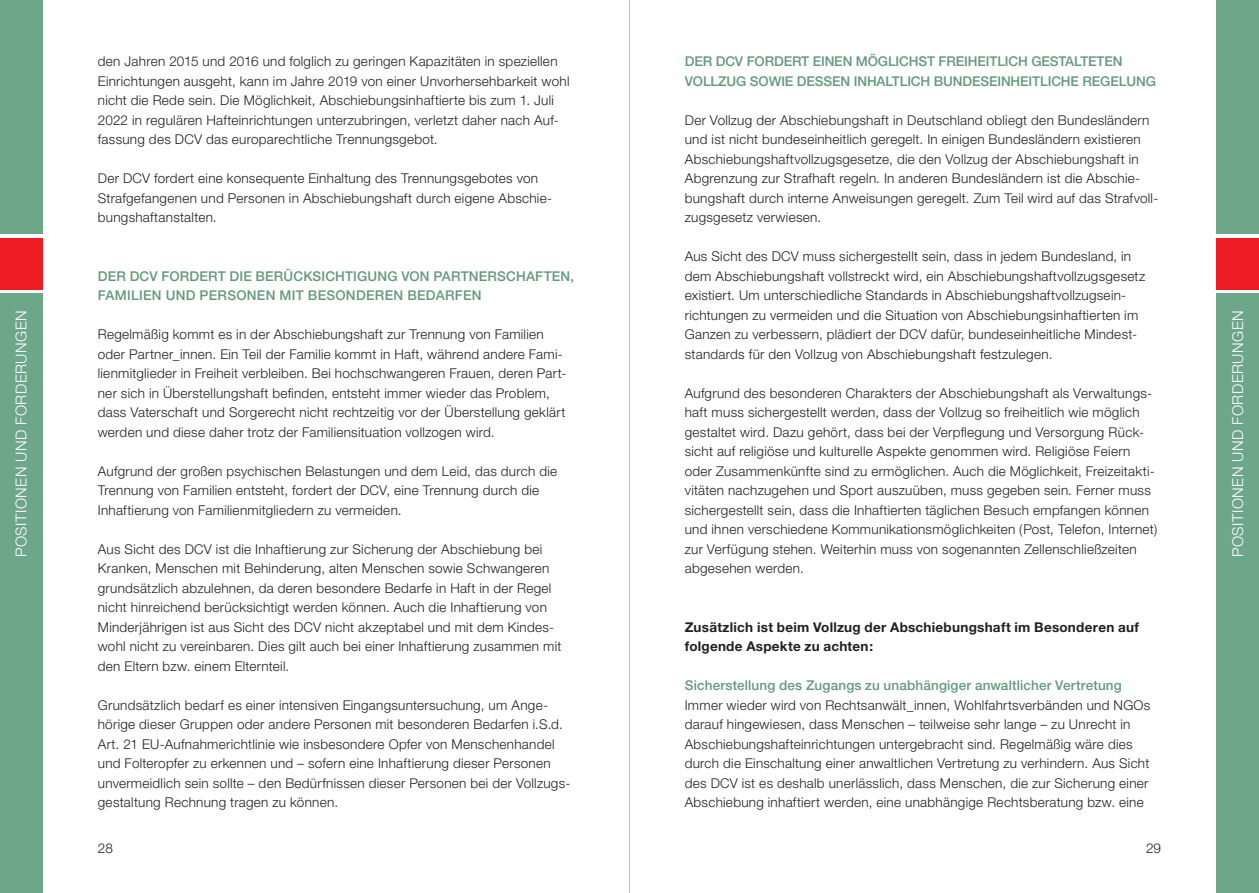
<style>
.page{position:relative;width:1259px;height:893px;background:#fff}
.page>*{position:absolute;margin:0;border:0;box-sizing:border-box;transform-origin:0 0}
.t1{font:300 15px "Helvetica Neue";letter-spacing:.03em;color:#fff}
.t2{font:300 13.5px/19.5px "Helvetica Neue";letter-spacing:.02em;color:#231f20}
.t3{font:500 13.5px/19.5px "Helvetica Neue";color:#63997c}
.t4{font:700 13.5px/19.5px "Helvetica Neue";letter-spacing:.02em;color:#231f20}
</style>
<div class="page">
<div style="left:0;top:0;width:43px;height:234px;background:#6da688"></div>
<div style="left:0;top:293px;width:43px;height:600px;background:#6da688"></div>
<div style="left:0;top:238px;width:43px;height:51px;background:#ee1d23"></div>
<div style="left:1216px;top:0;width:43px;height:234px;background:#6da688"></div>
<div style="left:1216px;top:293px;width:43px;height:600px;background:#6da688"></div>
<div style="left:1216px;top:238px;width:43px;height:51px;background:#ee1d23"></div>
<hr style="left:629px;top:0;width:1px;height:893px;background:#bcbdc0">
<p class="t1" style="left:12px;top:557px;width:248px;rotate:-90deg">Posi tsi ionen und Forde runge n</p>
<p class="t2" style="left:98px;top:51px;width:473px">den Jahren 2015 und 2016 und folglich zu geringen Kapazitäten in speziellen Einrichtungen ausgeht, kann im Jahre 2019 von einer Unvorhersehbarkeit wohl nicht die Rede sein. Die Möglichkeit, Abschiebungsinhaftierte bis zum 1. Juli 2022 in regulären Hafteinrichtungen unterzubringen, verletzt daher nach Auf&shy;fassung des DCV das europarechtliche Trennungsgebot.</p>
<p class="t2" style="left:98px;top:168px;width:456px">Der DCV fordert eine konsequente Einhaltung des Trennungsgebotes von<br>Strafgefangenen und Personen in Abschiebungshaft durch eigene Abschie&shy;bungshaftanstalten.</p>
<p class="t3" style="left:98px;top:266px;width:478px">DER DC V FORDERT DIE BERÜCKSICHTIGUNG VON PA RTNERSCHAFTEN,<br>FA MILIEN UND PERSONEN MIT BESONDEREN BEDARFEN</p>
<p class="t2" style="left:98px;top:324px;width:470px">Regelmäßig kommt es in der Abschiebungshaft zur Trennung von Familien oder Partner_innen. Ein Teil der Familie kommt in Haft, während andere Fami&shy;lienmitglieder in Freiheit verbleiben. Bei hochschwangeren Frauen, deren Part&shy;ner sich in Überstellungshaft befinden, entsteht immer wieder das Problem, dass Vaterschaft und Sorgerecht nicht rechtzeitig vor der Überstellung geklärt werden und diese daher trotz der Familiensituation vollzogen wird.</p>
<p class="t2" style="left:98px;top:461px;width:461px">Aufgrund der großen psychischen Belastungen und dem Leid, das durch die<br>Trennung von Familien entsteht, fordert der DCV, eine Trennung durch die<br>Inhaftierung von Familienmitgliedern zu vermeiden.</p>
<p class="t2" style="left:98px;top:539px;width:465px">Aus Sicht des DCV ist die Inhaftierung zur Sicherung der Abschiebung bei Kranken, Menschen mit Behinderung, alten Menschen sowie Schwangeren grundsätzlich abzulehnen, da deren besondere Bedarfe in Haft in der Regel nicht hinreichend berücksichtigt werden können. Auch die Inhaftierung von Minderjährigen ist aus Sicht des DCV nicht akzeptabel und mit dem Kindes&shy;wohl nicht zu vereinbaren. Dies gilt auch bei einer Inhaftierung zusammen mit den Eltern bzw. einem Elternteil.</p>
<p class="t2" style="left:98px;top:695px;width:474px">Grundsätzlich bedarf es einer intensiven Eingangsuntersuchung, um Ange&shy;hörige dieser Gruppen oder andere Personen mit besonderen Bedarfen i.S.d.<br>Art. 21 EU-Aufnahmerichtlinie wie insbesondere Opfer von Menschenhandel und Folteropfer zu erkennen und – sofern eine Inhaftierung dieser Personen unvermeidlich sein sollte – den Bedürfnissen dieser Personen bei der Vollzugs&shy;gestaltung Rechnung tragen zu können.</p>
<p class="t3" style="left:685px;top:51px;width:439px">DER DC V FORDERT EINEN MÖGLICHST FREIHEITLICH GESTAL TETEN<br>VOLLZ</p>
<p class="t3" style="left:726px;top:71px;width:431px">UG SOWIE DESSEN INHAL TLICH BUNDESEINHEITLICHE REGELUNG</p>
<p class="t2" style="left:685px;top:110px;width:475px">Der Vollzug der Abschiebungshaft in Deutschland obliegt den Bundesländern und ist nicht bundeseinheitlich geregelt. In einigen Bundesländern existieren Abschiebungshaftvollzugsgesetze, die den Vollzug der Abschiebungshaft in Abgrenzung zur Strafhaft regeln. In anderen Bundesländern ist die Abschie&shy;bungshaft durch interne Anweisungen geregelt. Zum Teil wird auf das Strafvoll&shy;zugsgesetz verwiesen.</p>
<p class="t2" style="left:685px;top:246px;width:462px">Aus Sicht des DCV muss sichergestellt sein, dass in jedem Bundesland, in dem Abschiebungshaft vollstreckt wird, ein Abschiebungshaftvollzugsgesetz existiert. Um unterschiedliche Standards in Abschiebungshaftvollzugsein&shy;richtungen zu vermeiden und die Situation von Abschiebungsinhaftierten im Ganzen zu verbessern, plädiert der DCV dafür, bundeseinheitliche Mindest&shy;standards für den Vollzug von Abschiebungshaft festzulegen.</p>
<p class="t2" style="left:685px;top:383px;width:474px">Aufgrund des besonderen Charakters der Abschiebungshaft als Verwaltungs&shy;haft muss sichergestellt werden, dass der Vollzug so freiheitlich wie möglich gestaltet wird. Dazu gehört, dass bei der Verpflegung und Versorgung Rück&shy;sicht auf religiöse und kulturelle Aspekte genommen wird. Religiöse Feiern oder Zusammenkünfte sind zu ermöglichen. Auch die Möglichkeit, Freizeitakti&shy;vitäten nachzugehen und Sport auszuüben, muss gegeben sein. Ferner muss sichergestellt sein, dass die Inhaftierten täglichen Besuch empfangen können und ihnen verschiedene Kommunikationsmöglichkeiten (Post, Telefon, Internet) zur Verfügung stehen. Weiterhin muss von sogenannten Zellenschließzeiten abgesehen werden.</p>
<p class="t4" style="left:685px;top:617px;width:455px">Zusätzlich ist beim Vollzug der Abschiebungshaft im Besonderen auf folgende Aspekte zu achten:</p>
<p class="t3" style="left:685px;top:675px;width:438px">SICHERSTELLUNG DES ZUGANGS ZU UNABHÄNGIGER ANWALTLICHER VERTRETUNG</p>
<p class="t2" style="left:685px;top:695px;width:467px">Immer wieder wird von Rechtsanwält_innen, Wohlfahrtsverbänden und NGOs darauf hingewiesen, dass Menschen – teilweise sehr lange – zu Unrecht in Abschiebungshafteinrichtungen untergebracht sind. Regelmäßig wäre dies durch die Einschaltung einer anwaltlichen Vertretung zu verhindern. Aus Sicht des DCV ist es deshalb unerlässlich, dass Menschen, die zur Sicherung einer Abschiebung inhaftiert werden, eine unabhängige Rechtsberatung bzw. eine</p>
<p class="t2" style="left:98px;top:838px;width:17px">28</p>
<p class="t2" style="left:1146px;top:838px;width:17px">29</p>
<p class="t1" style="left:1228px;top:557px;width:248px;rotate:-90deg">Posi tionen und Forde runge n</p>
</div>
